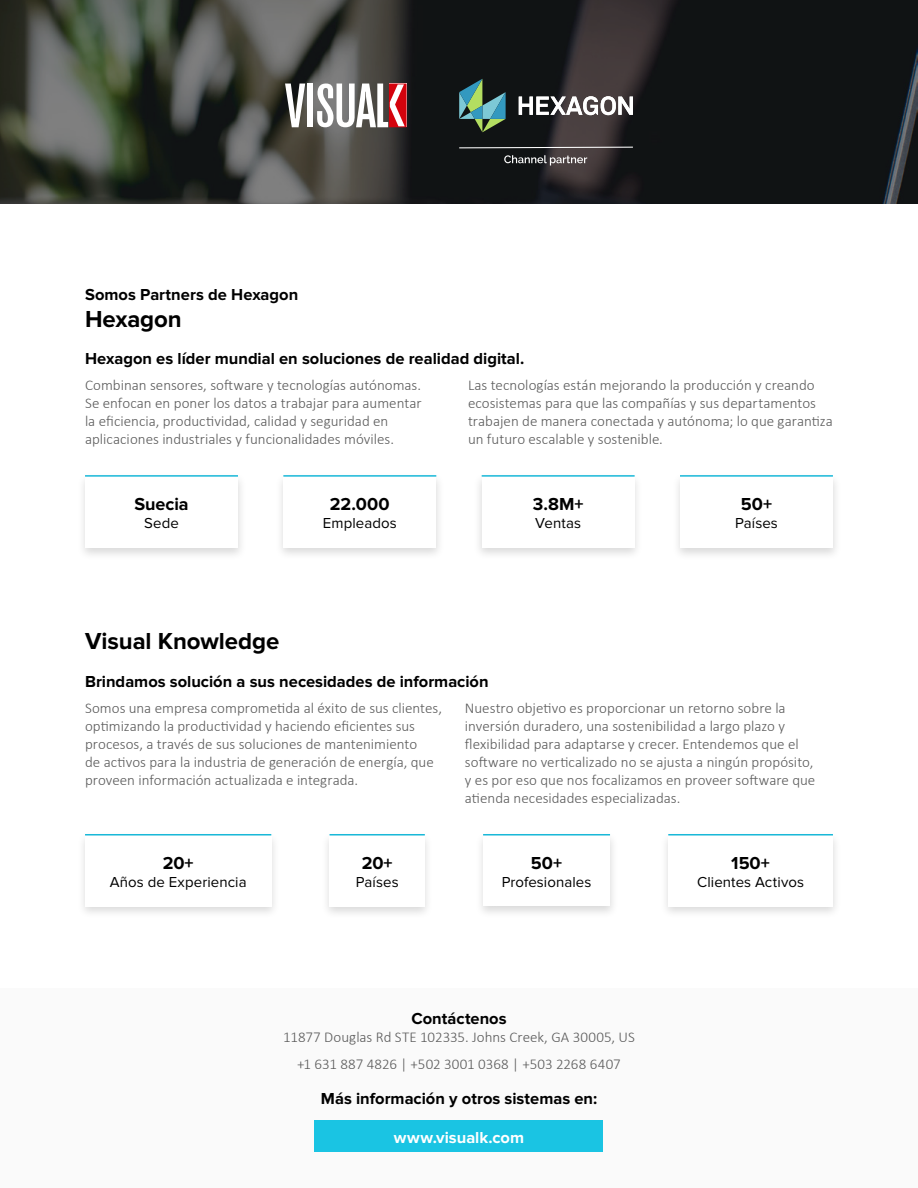
<style>
.page{position:relative;width:918px;height:1188px;background:#fff}
.page>*{position:absolute;margin:0;border:0;box-sizing:border-box;transform-origin:0 0}
.t1{font:700 24px "Proxima Nova";letter-spacing:-.005em;color:#000}
.t2{font:700 18px "Proxima Nova";color:#000}
.t3{font:700 16.5px "Proxima Nova";color:#000}
.t4{font:700 16.5px "Proxima Nova";color:#fff}
.t5{font:300 15px/18px "Calibri";color:#5a5a5a}
.t6{font:15px "Proxima Nova";letter-spacing:.005em;color:#000}
</style>
<div class="page">
<div style="left:0;top:989px;width:918px;height:199px;background:#fafafa"></div>
<svg style="left:0;top:0;width:918px;height:204px;background:#2c2e2c"></svg>
<div style="left:76px;top:831px;width:204px;height:88px;background:#000;opacity:.15"></div>
<div style="left:85px;top:835px;width:186px;height:71px;background:#fff"></div>
<hr style="left:85px;top:834px;width:186px;height:2px;background:#18b8d8">
<div style="left:321px;top:830px;width:112px;height:89px;background:#000;opacity:.15"></div>
<div style="left:330px;top:835px;width:95px;height:71px;background:#fff"></div>
<hr style="left:330px;top:834px;width:95px;height:2px;background:#18b8d8">
<div style="left:474px;top:830px;width:144px;height:89px;background:#000;opacity:.15"></div>
<div style="left:483px;top:835px;width:127px;height:71px;background:#fff"></div>
<hr style="left:483px;top:834px;width:127px;height:2px;background:#18b8d8">
<div style="left:660px;top:831px;width:181px;height:88px;background:#000;opacity:.15"></div>
<div style="left:668px;top:835px;width:165px;height:71px;background:#fff"></div>
<hr style="left:668px;top:834px;width:165px;height:2px;background:#18b8d8">
<div style="left:315px;top:1121px;width:288px;height:31px;background:#1ac4e3"></div>
<div style="left:76px;top:472px;width:171px;height:88px;background:#000;opacity:.15"></div>
<div style="left:85px;top:476px;width:153px;height:72px;background:#fff"></div>
<hr style="left:85px;top:475px;width:153px;height:2px;background:#18b8d8">
<div style="left:275px;top:472px;width:170px;height:88px;background:#000;opacity:.15"></div>
<div style="left:283px;top:476px;width:153px;height:72px;background:#fff"></div>
<hr style="left:283px;top:475px;width:153px;height:2px;background:#18b8d8">
<div style="left:473px;top:472px;width:170px;height:88px;background:#000;opacity:.15"></div>
<div style="left:482px;top:476px;width:153px;height:72px;background:#fff"></div>
<hr style="left:482px;top:475px;width:153px;height:2px;background:#18b8d8">
<div style="left:671px;top:472px;width:171px;height:88px;background:#000;opacity:.15"></div>
<div style="left:680px;top:476px;width:153px;height:72px;background:#fff"></div>
<hr style="left:680px;top:475px;width:153px;height:2px;background:#18b8d8">
<svg style="left:285px;top:84px;width:20px;height:43px"></svg>
<div style="left:308px;top:84px;width:5px;height:43px;background:#fff"></div>
<svg style="left:317px;top:84px;width:90px;height:43px"></svg>
<svg style="left:519px;top:96px;width:114px;height:19px"></svg>
<svg style="left:459px;top:79px;width:47px;height:53px;background:#436d63"></svg>
<svg style="left:459px;top:147px;width:174px;height:1px"></svg>
<svg style="left:504px;top:155px;width:83px;height:11px"></svg>
<p class="t3" style="left:85px;top:285px;width:215px">Somos Partners de Hexagon</p>
<h1 class="t1" style="left:85px;top:305px;width:98px">Hexagon</h1>
<p class="t3" style="left:85px;top:349px;width:441px">Hexagon es líder mundial en soluciones de realidad digital.</p>
<p class="t5" style="left:85px;top:376px;width:338px">Combinan sensores, software y tecnologías autónomas.<br>Se enfocan en poner los datos a trabajar para aumentar la eficiencia, productividad, calidad y seguridad en aplicaciones industriales y funcionalidades móviles.</p>
<p class="t5" style="left:468px;top:376px;width:366px">Las tecnologías están mejorando la producción y creando ecosistemas para que las compañías y sus departamentos trabajen de manera conectada y autónoma; lo que garantiza un futuro escalable y sostenible.</p>
<p class="t2" style="left:134px;top:493px;width:56px">Suecia</p>
<p class="t6" style="left:144px;top:514px;width:36px">Sede</p>
<p class="t2" style="left:330px;top:493px;width:61px">22.000</p>
<p class="t6" style="left:323px;top:514px;width:76px">Empleados</p>
<h1 class="t1" style="left:85px;top:627px;width:196px">Visual Knowledge</h1>
<p class="t3" style="left:85px;top:672px;width:405px">Brindamos solución a sus necesidades de información</p>
<p class="t2" style="left:533px;top:493px;width:52px">3.8M+</p>
<p class="t6" style="left:535px;top:514px;width:47px">Ventas</p>
<p class="t2" style="left:741px;top:493px;width:33px">50+</p>
<p class="t6" style="left:735px;top:514px;width:44px">Países</p>
<p class="t5" style="left:85px;top:699px;width:359px">Somos una empresa comprometida al éxito de sus clientes, optimizando la productividad y haciendo eficientes sus procesos, a través de sus soluciones de mantenimiento<br>de activos para la industria de generación de energía, que proveen información actualizada e integrada.</p>
<p class="t5" style="left:465px;top:699px;width:352px">Nuestro objetivo es proporcionar un retorno sobre la inversión duradero, una sostenibilidad a largo plazo y flexibilidad para adaptarse y crecer. Entendemos que el software no verticalizado no se ajusta a ningún propósito, y es por eso que nos focalizamos en proveer software que atienda necesidades especializadas.</p>
<p class="t2" style="left:163px;top:852px;width:32px">20+</p>
<p class="t6" style="left:110px;top:873px;width:138px">Años de Experiencia</p>
<p class="t2" style="left:362px;top:852px;width:32px">20+</p>
<p class="t6" style="left:356px;top:873px;width:44px">Países</p>
<p class="t2" style="left:531px;top:852px;width:33px">50+</p>
<p class="t6" style="left:502px;top:873px;width:91px">Profesionales</p>
<p class="t3" style="left:411px;top:1009px;width:97px">Contáctenos</p>
<p class="t5" style="left:283px;top:1024px;width:353px;line-height:26.5px;text-align:center">11877 Douglas Rd STE 102335. Johns Creek, GA 30005, US +1 631 887 4826 | +502 3001 0368 | +503 2268 6407</p>
<p class="t3" style="left:321px;top:1089px;width:278px">Más información y otros sistemas en:</p>
<p class="t4" style="left:394px;top:1128px;width:132px">www.visualk.com</p>
<p class="t2" style="left:731px;top:852px;width:40px">150+</p>
<p class="t6" style="left:697px;top:873px;width:108px">Clientes Activos</p>
</div>
